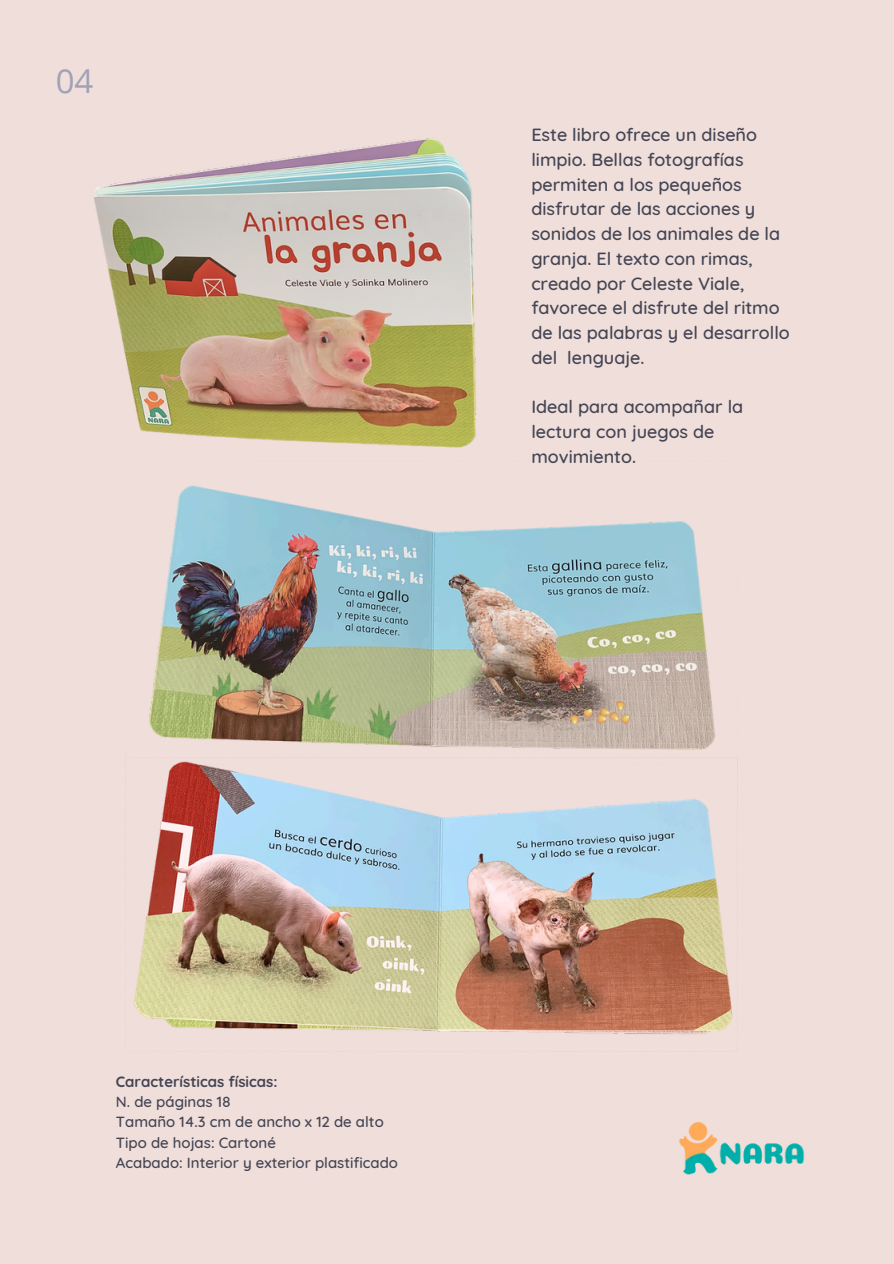
<style>
.page{position:relative;width:894px;height:1264px;background:#fff}
.page>*{position:absolute;margin:0;border:0;box-sizing:border-box;transform-origin:0 0}
.t1{font:33px "Open Sans";color:#a1a2b6}
.t2{font:500 18px/24.8px "Quicksand";color:#444554}
.t3{font:500 15px "Quicksand";color:#444554}
.t4{font:700 15px "Quicksand";color:#444554}
</style>
<div class="page">
<div style="left:0;top:0;width:893px;height:1263px;background:#efdeda"></div>
<img style="left:134px;top:764px;width:599px;height:271px">
<img style="left:125px;top:485px;width:590px;height:279px">
<img style="left:94px;top:138px;width:383px;height:310px">
<img style="left:679px;top:1121px;width:124px;height:52px">
<p class="t1" style="left:56px;top:57px;width:39px">04</p>
<p class="t2" style="left:531px;top:122px;width:227px">Este libro ofrece un diseño limpio. Bellas fotografías permiten a los pequeños disfrutar de las acciones y</p>
<h1 class="t2" style="left:531px;top:221px;width:260px">sonidos de los animales de la granja. El texto con rimas, creado por Celeste Viale, favorece el disfrute del ritmo de las palabras y el desarrollo del lenguaje.</h1>
<h1 class="t2" style="left:531px;top:394px;width:213px">Ideal para acompañar la lectura con juegos de movimiento.</h1>
<h1 class="t4" style="left:116px;top:1071px;width:163px">Características físicas:</h1>
<p class="t3" style="left:116px;top:1091px;width:116px">N. de páginas 18</p>
<p class="t3" style="left:116px;top:1112px;width:269px">Tamaño 14.3 cm de ancho x 12 de alto</p>
<p class="t3" style="left:116px;top:1132px;width:161px">Tipo de hojas: Cartoné</p>
<p class="t3" style="left:116px;top:1152px;width:283px">Acabado: Interior y exterior plastificado</p>
</div>
